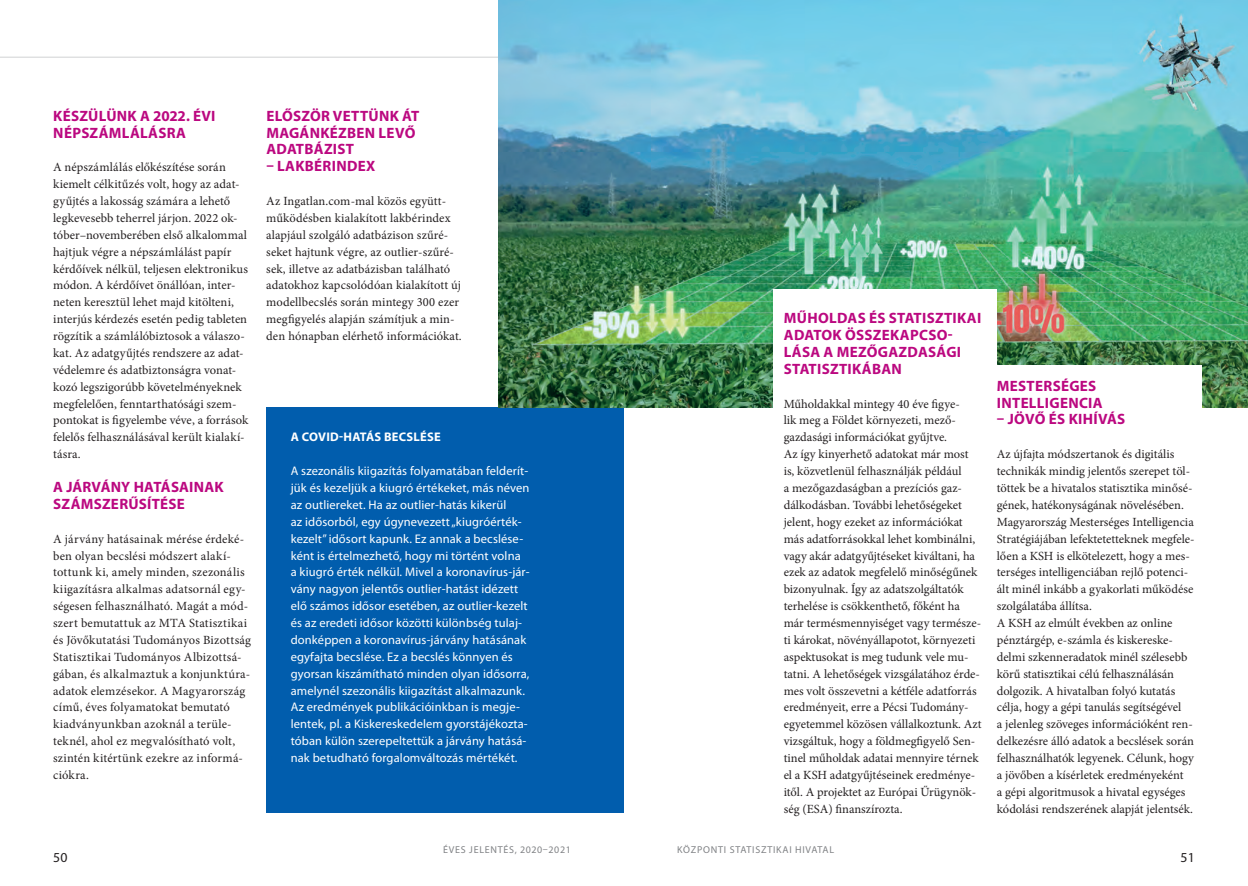
<style>
.page{position:relative;width:1248px;height:886px;background:#fff}
.page>*{position:absolute;margin:0;border:0;box-sizing:border-box;transform-origin:0 0}
.t1{font:700 15px/16.9px "Myriad Pro";letter-spacing:.02em;color:#bb0880}
.t2{font:13.75px "Myriad Pro";color:#231f20}
.t3{font:12.5px/16.9px "Minion Pro";color:#231f20}
.t4{font:12.5px/16.9px "Myriad Pro";letter-spacing:.01em;color:#fff}
.t5{font:12.5px/16.9px "Minion Pro";letter-spacing:.02em;color:#231f20}
.t6{font:700 12.5px "Myriad Pro";letter-spacing:.02em;color:#fff}
.t7{font:10px "Myriad Pro";letter-spacing:.075em;color:#808285}
</style>
<div class="page">
<hr style="left:0;top:57px;width:570px;height:1px;background:#d1d2d4">
<div style="left:266px;top:408px;width:358px;height:405px;background:#015dad"></div>
<img style="left:498px;top:0;width:749px;height:408px">
<div style="left:772px;top:289px;width:224px;height:389px;background:#fff"></div>
<div style="left:981px;top:365px;width:220px;height:464px;background:#fff"></div>
<p class="t1" style="left:53px;top:107px;width:164px">KÉSZÜLÜNK A 2022. ÉVI<br>NÉPSZÁMLÁLÁSRA</p>
<p class="t3" style="left:53px;top:159px;width:197px">A népszámlálás előkészítése során kiemelt célkitűzés volt, hogy az adat&shy;gyűjtés a lakosság számára a lehető legkevesebb teherrel járjon. 2022 ok&shy;tóber–novemberében első alkalommal hajtjuk végre a népszámlálást papír kérdőívek nélkül, teljesen elektronikus módon. A kérdőívet önállóan, inter&shy;neten keresztül lehet majd kitölteni, interjús kérdezés esetén pedig tableten rögzítik a számlálóbiztosok a válaszo&shy;kat. Az adatgyűjtés rendszere az adat&shy;védelemre és adatbiztonságra vonat&shy;kozó legszigorúbb követelményeknek megfelelően, fenntarthatósági szem&shy;pontokat is figyelembe véve, a források felelős felhasználásával került kialakí&shy;tásra.</p>
<p class="t1" style="left:53px;top:478px;width:172px">A JÁRVÁNY HATÁSAINAK<br>SZÁMSZERŰSÍTÉSE</p>
<p class="t5" style="left:53px;top:530px;width:199px">A járvány hatásainak mérése érdeké&shy;ben olyan becslési módszert alakí&shy;tottunk ki, amely minden, szezonális kiigazításra alkalmas adatsornál egy&shy;ségesen felhasználható. Magát a mód&shy;szert bemutattuk az MTA Statisztikai és Jövőkutatási Tudományos Bizottság Statisztikai Tudományos Albizottsá&shy;gában, és alkalmaztuk a konjunktúra&shy;adatok elemzésekor. A Magyarország című, éves folyamatokat bemutató kiadványunkban azoknál a terüle&shy;teknél, ahol ez megvalósítható volt, szintén kitértünk ezekre az informá&shy;ciókra.</p>
<p class="t1" style="left:266px;top:107px;width:154px">ELŐSZÖR VETTÜNK ÁT<br>MAGÁNKÉZBEN LEVŐ<br>ADATBÁZIST</p>
<p class="t1" style="left:266px;top:157px;width:110px">– LAKBÉRINDEX</p>
<p class="t3" style="left:266px;top:193px;width:197px">Az Ingatlan.com-mal közös együtt&shy;működésben kialakított lakbérindex alapjául szolgáló adatbázison szűré&shy;seket hajtunk végre, az outlier-szűré&shy;sek, illetve az adatbázisban található adatokhoz kapcsolódóan kialakított új modellbecslés során mintegy 300 ezer megfigyelés alapján számítjuk a min&shy;den hónapban elérhető információkat.</p>
<p class="t6" style="left:291px;top:429px;width:151px">A COVID-HATÁS BECSLÉSE</p>
<p class="t4" style="left:291px;top:462px;width:240px">A szezonális kiigazítás folyamatában felderít&shy;jük és kezeljük a kiugró értékeket, más néven az outliereket. Ha az outlier-hatás kikerül<br>az idősorból, egy úgynevezett „kiugróérték&shy;kezelt” idősort kapunk. Ez annak a becslése&shy;ként is értelmezhető, hogy mi történt volna a kiugró érték nélkül. Mivel a koronavírus-jár&shy;vány nagyon jelentős outlier-hatást idézett elő számos idősor esetében, az outlier-kezelt és az eredeti idősor közötti különbség tulaj&shy;donképpen a koronavírus-járvány hatásának egyfajta becslése. Ez a becslés könnyen és gyorsan kiszámítható minden olyan idősorra, amelynél szezonális kiigazítást alkalmazunk.<br>Az eredmények publikációinkban is megje&shy;lentek, pl. a Kiskereskedelem gyorstájékozta&shy;tóban külön szerepeltettük a járvány hatásá&shy;nak betudható forgalomváltozás mértékét.</p>
<p class="t1" style="left:783px;top:309px;width:199px">MŰHOLDAS ÉS STATISZTIKAI<br>ADATOK ÖSSZEKAPCSO-<br>LÁSA A MEZŐGAZDASÁGI<br>STATISZTIKÁBAN</p>
<p class="t3" style="left:783px;top:395px;width:199px">Műholdakkal mintegy 40 éve figye-<br>lik meg a Földet környezeti, mező&shy;gazdasági információkat gyűjtve.<br>Az így kinyerhető adatokat már most is, közvetlenül felhasználják például<br>a mezőgazdaságban a prezíciós gaz&shy;dálkodásban. További lehetőségeket jelent, hogy ezeket az információkat más adatforrásokkal lehet kombinálni, vagy akár adatgyűjtéseket kiváltani, ha ezek az adatok megfelelő minőségűnek bizonyulnak. Így az adatszolgáltatók terhelése is csökkenthető, főként ha már termésmennyiséget vagy természe&shy;ti károkat, növényállapotot, környezeti aspektusokat is meg tudunk vele mu&shy;tatni. A lehetőségek vizsgálatához érde&shy;mes volt összevetni a kétféle adatforrás eredményeit, erre a Pécsi Tudomány&shy;egyetemmel közösen vállalkoztunk. Azt vizsgáltuk, hogy a földmegfigyelő Sen&shy;tinel műholdak adatai mennyire térnek el a KSH adatgyűjtéseinek eredménye&shy;itől. A projektet az Európai Űrügynök&shy;ség (ESA) finanszírozta.</p>
<p class="t1" style="left:996px;top:377px;width:107px">MESTERSÉGES<br>INTELLIGENCIA</p>
<p class="t1" style="left:996px;top:410px;width:130px">– JÖVŐ ÉS KIHÍVÁS</p>
<p class="t3" style="left:996px;top:446px;width:199px">Az újfajta módszertanok és digitális technikák mindig jelentős szerepet töl&shy;töttek be a hivatalos statisztika minősé&shy;gének, hatékonyságának növelésében.<br>Magyarország Mesterséges Intelligencia Stratégiájában lefektetetteknek megfele&shy;lően a KSH is elkötelezett, hogy a mes&shy;terséges intelligenciában rejlő potenci&shy;ált minél inkább a gyakorlati működése szolgálatába állítsa.<br>A KSH az elmúlt években az online pénztárgép, e-számla és kiskereske&shy;delmi szkenneradatok minél szélesebb körű statisztikai célú felhasználásán dolgozik. A hivatalban folyó kutatás célja, hogy a gépi tanulás segítségével<br>a jelenleg szöveges információként ren&shy;delkezésre álló adatok a becslések során felhasználhatók legyenek. Célunk, hogy a jövőben a kísérletek eredményeként<br>a gépi algoritmusok a hivatal egységes kódolási rendszerének alapját jelentsék.</p>
<p class="t7" style="left:443px;top:844px;width:129px">ÉVES JELENTÉS, 2020–2021</p>
<p class="t7" style="left:677px;top:844px;width:158px">KÖZPONTI STATISZTIKAI HIVATAL</p>
<p class="t2" style="left:53px;top:849px;width:16px">50</p>
<p class="t2" style="left:1180px;top:849px;width:16px">51</p>
</div>
